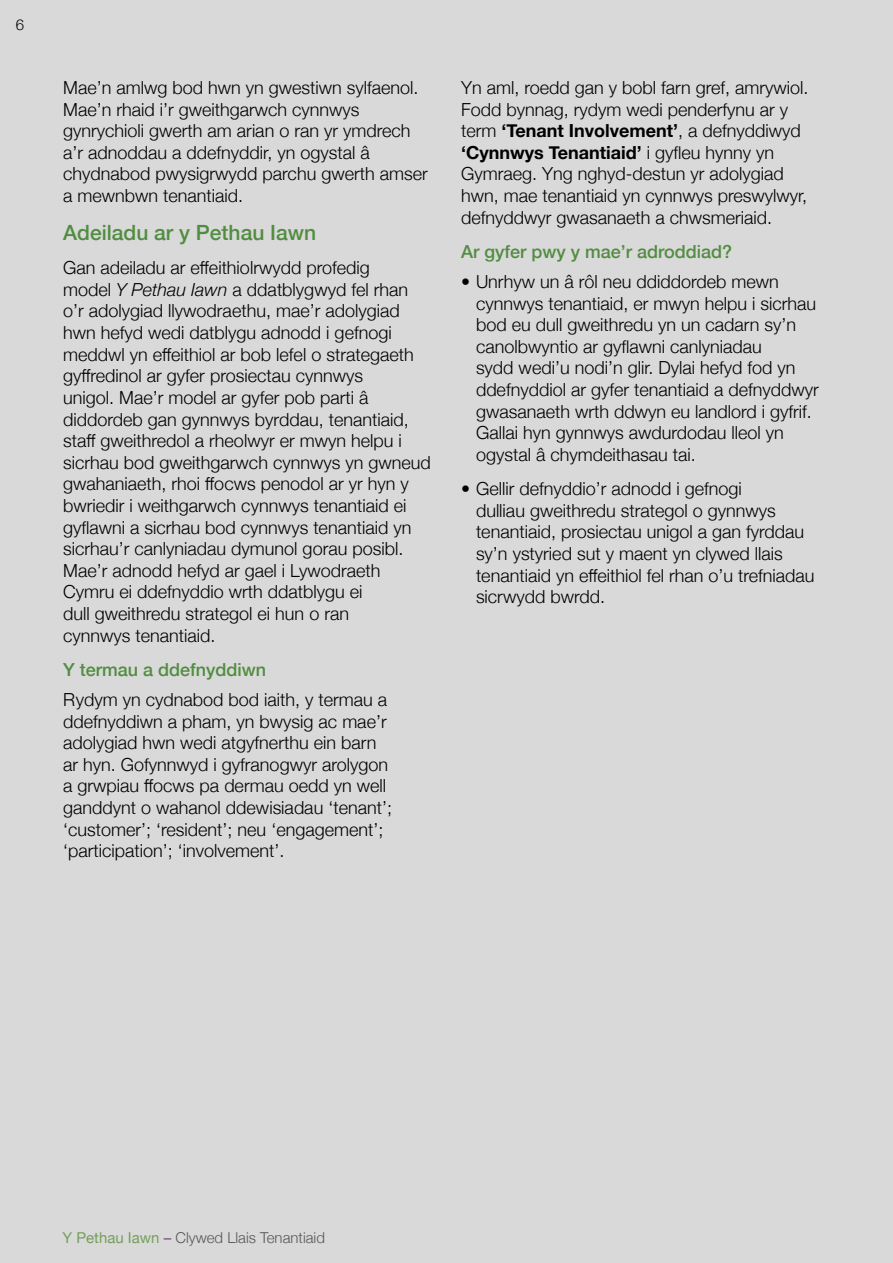
<style>
.page{position:relative;width:893px;height:1263px;background:#d9d9d9}
.page>*{position:absolute;margin:0;border:0;box-sizing:border-box;transform-origin:0 0}
.Sub_header_green{font:500 21px "Helvetica Neue";color:#518d41}
.Body_copy{font:300 18px/21.6px "Helvetica Neue";color:#000}
.Body_copy_medium_gre{font:500 18px "Helvetica Neue";color:#518d41}
.t1{font:300 15px "Helvetica Neue";color:#585857}
.t2{font:300 15px "Helvetica Neue";color:#000}
.s1{font-style:italic}
.s2{font-weight:700}
.s3{font-weight:400;color:#759f5c}
.s4{font-weight:400;color:#6d437b}
</style>
<div class="page">
<p class="t2" style="left:16px;top:13px;width:10px">6</p>
<p class="Body_copy" style="left:63px;top:75px;width:366px">Mae’n amlwg bod hwn yn gwestiwn sylfaenol.<br>Mae’n rhaid i’r gweithgarwch cynnwys gynrychioli gwerth am arian o ran yr ymdrech a’r adnoddau a ddefnyddir, yn ogystal â chydnabod pwysigrwydd parchu gwerth amser a mewnbwn tenantiaid.</p>
<p class="Sub_header_green" style="left:63px;top:216px;width:254px">Adeiladu ar y Pethau Iawn</p>
<p class="Body_copy" style="left:63px;top:256px;width:369px">Gan adeiladu ar effeithiolrwydd profedig<br>model <span class="s1">Y Pethau Iawn</span> a ddatblygwyd fel rhan o’r adolygiad llywodraethu, mae’r adolygiad hwn hefyd wedi datblygu adnodd i gefnogi meddwl yn effeithiol ar bob lefel o strategaeth gyffredinol ar gyfer prosiectau cynnwys<br>unigol. Mae’r model ar gyfer pob parti â diddordeb gan gynnwys byrddau, tenantiaid, staff gweithredol a rheolwyr er mwyn helpu i sicrhau bod gweithgarwch cynnwys yn gwneud gwahaniaeth, rhoi ffocws penodol ar yr hyn y bwriedir i weithgarwch cynnwys tenantiaid ei gyflawni a sicrhau bod cynnwys tenantiaid yn sicrhau’r canlyniadau dymunol gorau posibl.<br>Mae’r adnodd hefyd ar gael i Lywodraeth Cymru ei ddefnyddio wrth ddatblygu ei<br>dull gweithredu strategol ei hun o ran<br>cynnwys tenantiaid.</p>
<p class="Body_copy_medium_gre" style="left:63px;top:655px;width:205px">Y termau a ddefnyddiwn</p>
<p class="Body_copy" style="left:63px;top:687px;width:330px">Rydym yn cydnabod bod iaith, y termau a ddefnyddiwn a pham, yn bwysig ac mae’r adolygiad hwn wedi atgyfnerthu ein barn ar hyn. Gofynnwyd i gyfranogwyr arolygon a grwpiau ffocws pa dermau oedd yn well ganddynt o wahanol ddewisiadau ‘tenant’; ‘customer’; ‘resident’; neu ‘engagement’; ‘participation’; ‘involvement’.</p>
<p class="Body_copy" style="left:461px;top:75px;width:349px">Yn aml, roedd gan y bobl farn gref, amrywiol.<br>Fodd bynnag, rydym wedi penderfynu ar y term <span class="s2">‘Tenant Involvement’</span>, a defnyddiwyd <span class="s2">‘Cynnwys Tenantiaid’</span> i gyfleu hynny yn Gymraeg. Yng nghyd-destun yr adolygiad hwn, mae tenantiaid yn cynnwys preswylwyr, defnyddwyr gwasanaeth a chwsmeriaid.</p>
<p class="Body_copy_medium_gre" style="left:461px;top:237px;width:273px">Ar gyfer pwy y mae’r adroddiad?</p>
<p class="Body_copy" style="left:476px;top:269px;width:344px;text-indent:-15px">• Unrhyw un â rôl neu ddiddordeb mewn cynnwys tenantiaid, er mwyn helpu i sicrhau bod eu dull gweithredu yn un cadarn sy’n canolbwyntio ar gyflawni canlyniadau<br>sydd wedi’u nodi’n glir. Dylai hefyd fod yn ddefnyddiol ar gyfer tenantiaid a defnyddwyr gwasanaeth wrth ddwyn eu landlord i gyfrif.<br>Gallai hyn gynnwys awdurdodau lleol yn ogystal â chymdeithasau tai.</p>
<p class="Body_copy" style="left:476px;top:477px;width:340px;text-indent:-15px">• Gellir defnyddio’r adnodd i gefnogi<br>dulliau gweithredu strategol o gynnwys tenantiaid, prosiectau unigol a gan fyrddau sy’n ystyried sut y maent yn clywed llais tenantiaid yn effeithiol fel rhan o’u trefniadau sicrwydd bwrdd.</p>
<p class="t1" style="left:63px;top:1226px;width:264px"><span class="s3">Y Pethau Iawn</span> <span class="s4">–</span> Clywed Llais Tenantiaid</p>
</div>
